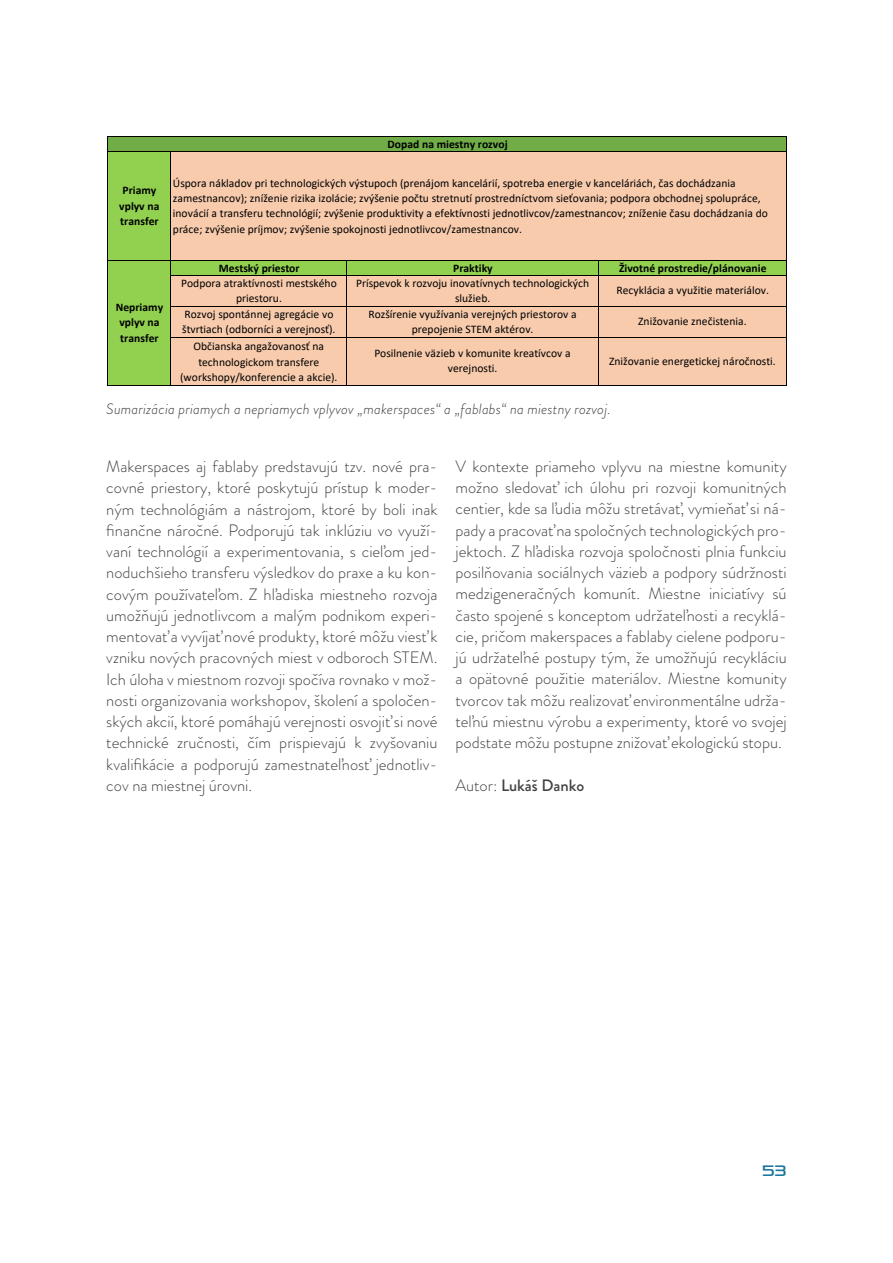
<style>
.page{position:relative;width:893px;height:1263px;background:#fff}
.page>*{position:absolute;margin:0;border:0;box-sizing:border-box;transform-origin:0 0}
.t1{font:300 16.5px/21.3px "Brandon Grotesque";color:#414042;text-align:justify}
.t2{font:500 16.5px "Brandon Grotesque";color:#414042}
.t3{font:italic 300 15px "Brandon Grotesque";letter-spacing:.01em;color:#414042}
.t4{font:15px "Pirulen Rg";color:#1a769d}
.t5{font:11.55px/15.5px "Calibri";color:#000;text-align:center}
.t6{font:700 11.55px/15.5px "Calibri";color:#000;text-align:center}
.s1{font-weight:300}
</style>
<div class="page">
<div style="left:108px;top:137px;width:678px;height:15px;background:#70ad47"></div>
<div style="left:108px;top:152px;width:63px;height:109px;background:#92d050"></div>
<div style="left:171px;top:152px;width:615px;height:109px;background:#f8cbad"></div>
<div style="left:108px;top:260px;width:678px;height:16px;background:#92d050"></div>
<div style="left:108px;top:276px;width:63px;height:109px;background:#92d050"></div>
<div style="left:171px;top:276px;width:615px;height:109px;background:#f8cbad"></div>
<hr style="left:107px;top:136px;width:1px;height:249px;background:#000">
<hr style="left:786px;top:137px;width:1px;height:248px;background:#000">
<hr style="left:170px;top:152px;width:1px;height:233px;background:#000">
<hr style="left:346px;top:261px;width:1px;height:124px;background:#000">
<hr style="left:598px;top:261px;width:1px;height:124px;background:#000">
<hr style="left:108px;top:136px;width:679px;height:1px;background:#000">
<hr style="left:108px;top:151px;width:679px;height:1px;background:#000">
<hr style="left:108px;top:260px;width:679px;height:1px;background:#000">
<hr style="left:171px;top:275px;width:616px;height:1px;background:#000">
<hr style="left:171px;top:306px;width:616px;height:1px;background:#000">
<hr style="left:171px;top:337px;width:616px;height:1px;background:#000">
<hr style="left:108px;top:384px;width:679px;height:1px;background:#000">
<p class="t6" style="left:388px;top:136px;width:122px">Dopad na miestny rozvoj</p>
<p class="t6" style="left:119px;top:183px;width:42px;text-align:left">Priamy vplyv na transfer</p>
<p class="t5" style="left:173px;top:175px;width:596px;text-align:left">Úspora nákladov pri technologických výstupoch (prenájom kancelárií, spotreba energie v kanceláriách, čas dochádzania zamestnancov); zníženie rizika izolácie; zvýšenie počtu stretnutí prostredníctvom sieťovania; podpora obchodnej spolupráce, inovácií a transferu technológií; zvýšenie produktivity a efektívnosti jednotlivcov/zamestnancov; zníženie času dochádzania do práce; zvýšenie príjmov; zvýšenie spokojnosti jednotlivcov/zamestnancov.</p>
<p class="t6" style="left:219px;top:260px;width:82px">Mestský priestor</p>
<p class="t6" style="left:453px;top:260px;width:41px">Praktiky</p>
<p class="t6" style="left:619px;top:260px;width:149px">Životné prostredie/plánovanie</p>
<p class="t6" style="left:116px;top:299px;width:49px">Nepriamy vplyv na transfer</p>
<p class="t5" style="left:181px;top:275px;width:157px">Podpora atraktívnosti mestského priestoru.<br>Rozvoj spontánnej agregácie vo štvrtiach (odborníci a verejnosť).</p>
<p class="t5" style="left:180px;top:338px;width:159px">Občianska angažovanosť na technologickom transfere (workshopy/konferencie a akcie).</p>
<p class="t5" style="left:356px;top:275px;width:234px">Príspevok k rozvoju inovatívnych technologických služieb.</p>
<p class="t5" style="left:368px;top:306px;width:210px">Rozšírenie využívania verejných priestorov a prepojenie STEM aktérov.</p>
<p class="t5" style="left:374px;top:345px;width:198px">Posilnenie väzieb v komunite kreatívcov a verejnosti.</p>
<p class="t5" style="left:616px;top:282px;width:154px">Recyklácia a využitie materiálov.</p>
<p class="t5" style="left:638px;top:313px;width:110px">Znižovanie znečistenia.</p>
<p class="t5" style="left:609px;top:353px;width:168px">Znižovanie energetickej náročnosti.</p>
<p class="t3" style="left:106px;top:399px;width:506px">Sumarizácia priamych a nepriamych vplyvov „makerspaces“ a „fablabs“ na miestny rozvoj.</p>
<p class="t1" style="left:106px;top:456px;width:333px">Makerspaces aj fablaby predstavujú tzv. nové pra&shy;covné priestory, ktoré poskytujú prístup k moder&shy;ným technológiám a nástrojom, ktoré by boli inak finančne náročné. Podporujú tak inklúziu vo využí&shy;vaní technológií a experimentovania, s cieľom jed&shy;noduchšieho transferu výsledkov do praxe a ku kon&shy;covým používateľom. Z hľadiska miestneho rozvoja umožňujú jednotlivcom a malým podnikom experi&shy;mentovať a vyvíjať nové produkty, ktoré môžu viesť k vzniku nových pracovných miest v odboroch STEM.<br>Ich úloha v miestnom rozvoji spočíva rovnako v mož&shy;nosti organizovania workshopov, školení a spoločen&shy;ských akcií, ktoré pomáhajú verejnosti osvojiť si nové technické zručnosti, čím prispievajú k zvyšovaniu kvalifikácie a podporujú zamestnateľnosť jednotliv&shy;cov na miestnej úrovni.</p>
<p class="t1" style="left:455px;top:456px;width:333px">V kontexte priameho vplyvu na miestne komunity možno sledovať ich úlohu pri rozvoji komunitných centier, kde sa ľudia môžu stretávať, vymieňať si ná&shy;pady a pracovať na spoločných technologických pro&shy;jektoch. Z hľadiska rozvoja spoločnosti plnia funkciu posilňovania sociálnych väzieb a podpory súdržnosti medzigeneračných komunít. Miestne iniciatívy sú často spojené s konceptom udržateľnosti a recyklá&shy;cie, pričom makerspaces a fablaby cielene podporu&shy;jú udržateľné postupy tým, že umožňujú recykláciu a opätovné použitie materiálov. Miestne komunity tvorcov tak môžu realizovať environmentálne udrža&shy;teľnú miestnu výrobu a experimenty, ktoré vo svojej podstate môžu postupne znižovať ekologickú stopu.</p>
<p class="t2" style="left:455px;top:774px;width:130px"><span class="s1">Autor:</span> Lukáš Danko</p>
<p class="t4" style="left:762px;top:1161px;width:26px">53</p>
</div>
